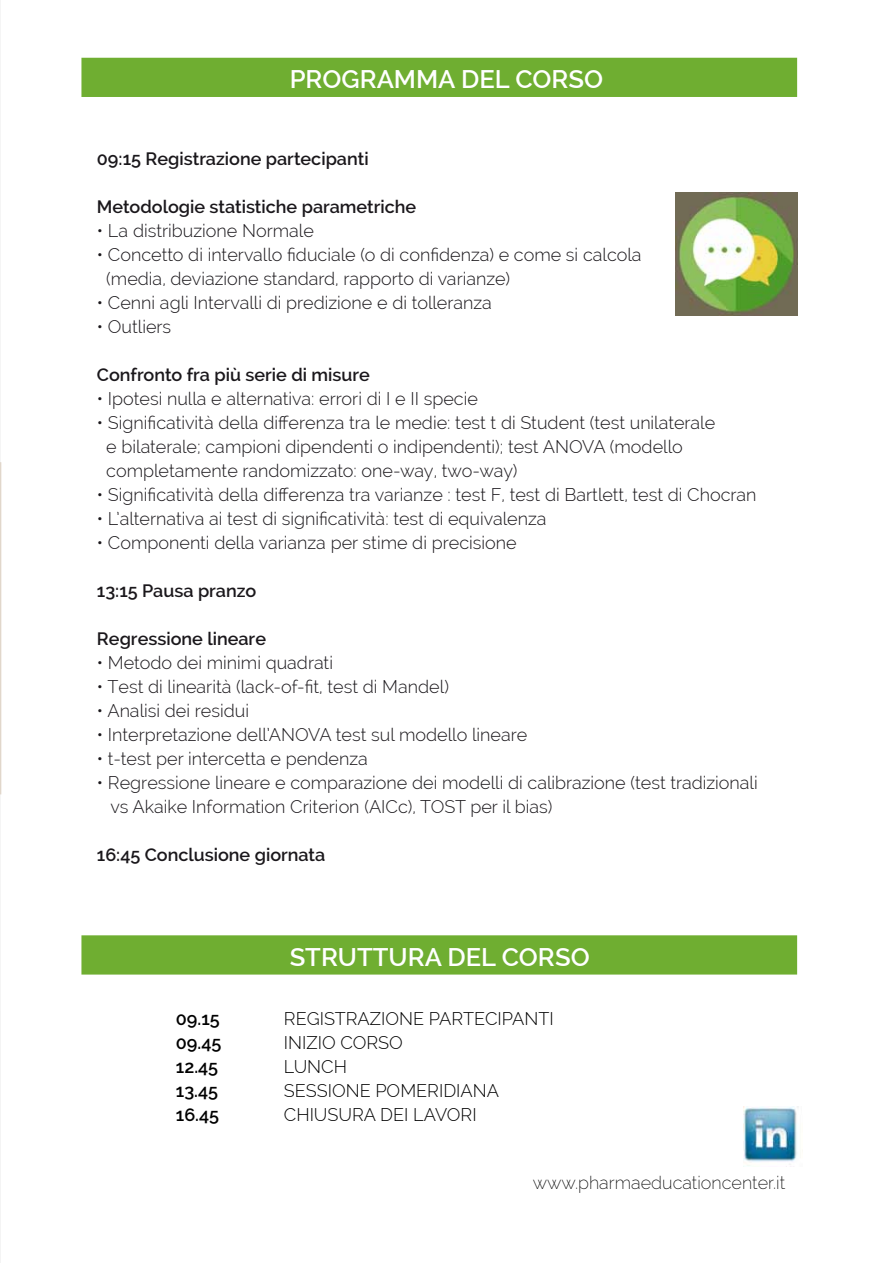
<style>
.page{position:relative;width:893px;height:1263px;background:#fff}
.page>*{position:absolute;margin:0;border:0;box-sizing:border-box;transform-origin:0 0}
.t1{font:600 25.5px "Raleway";color:#fff}
.t2{font:300 18px/24px "Raleway";color:#1a171b}
.t3{font:600 18px "Raleway";color:#1a171b}
.t4{font:300 18px "Raleway";color:#000}
.t5{font:200 18px "Raleway";color:#000}
.t6{font:600 18px "Raleway";color:#000}
</style>
<div class="page">
<svg style="left:0;top:794px;width:1px;height:469px"></svg>
<img style="left:675px;top:192px;width:122px;height:123px">
<div style="left:81px;top:58px;width:716px;height:39px;background:#6fae31"></div>
<hr style="left:0;top:462px;width:1px;height:332px;background:#e1d7cb">
<img style="left:743px;top:1107px;width:55px;height:59px">
<div style="left:81px;top:935px;width:716px;height:39px;background:#6fae31"></div>
<h1 class="t1" style="left:290px;top:65px;width:315px">PROGRAMMA DEL CORSO</h1>
<p class="t3" style="left:97px;top:148px;width:273px">09:15 Registrazione partecipanti</p>
<p class="t3" style="left:97px;top:196px;width:321px">Metodologie statistiche parametriche</p>
<p class="t2" style="left:97px;top:218px;width:219px">• La distribuzione Normale</p>
<p class="t2" style="left:106px;top:242px;width:537px;text-indent:-9px">• Concetto di intervallo fiduciale (o di confidenza) e come si calcola (media, deviazione standard, rapporto di varianze)</p>
<p class="t2" style="left:97px;top:290px;width:396px">• Cenni agli Intervalli di predizione e di tolleranza</p>
<p class="t2" style="left:97px;top:314px;width:76px">• Outliers</p>
<p class="t3" style="left:97px;top:364px;width:275px">Confronto fra più serie di misure</p>
<p class="t2" style="left:97px;top:386px;width:382px">• Ipotesi nulla e alternativa: errori di I e II specie</p>
<p class="t2" style="left:106px;top:410px;width:610px;text-indent:-9px">• Significatività della differenza tra le medie: test t di Student (test unilaterale e bilaterale; campioni dipendenti o indipendenti); test ANOVA (modello completamente randomizzato: one-way, two-way)</p>
<p class="t2" style="left:97px;top:482px;width:661px">• Significatività della differenza tra varianze : test F, test di Bartlett, test di Chocran</p>
<p class="t2" style="left:97px;top:506px;width:451px">• L’alternativa ai test di significatività: test di equivalenza</p>
<p class="t2" style="left:97px;top:530px;width:421px">• Componenti della varianza per stime di precisione</p>
<p class="t3" style="left:97px;top:580px;width:161px">13:15 Pausa pranzo</p>
<p class="t3" style="left:97px;top:628px;width:171px">Regressione lineare</p>
<p class="t2" style="left:97px;top:650px;width:238px">• Metodo dei minimi quadrati</p>
<p class="t2" style="left:97px;top:674px;width:354px">• Test di linearità (lack-of-fit, test di Mandel)</p>
<p class="t2" style="left:97px;top:698px;width:154px">• Analisi dei residui</p>
<p class="t2" style="left:97px;top:722px;width:432px">• Interpretazione dell’ANOVA test sul modello lineare</p>
<p class="t2" style="left:97px;top:746px;width:272px">• t-test per intercetta e pendenza</p>
<p class="t2" style="left:111px;top:770px;width:649px;text-indent:-14px">• Regressione lineare e comparazione dei modelli di calibrazione (test tradizionali vs Akaike Information Criterion (AICc), TOST per il bias)</p>
<p class="t3" style="left:97px;top:844px;width:230px">16:45 Conclusione giornata</p>
<h1 class="t1" style="left:290px;top:942px;width:301px">STRUTTURA DEL CORSO</h1>
<p class="t6" style="left:176px;top:1009px;width:45px">09.15</p>
<p class="t4" style="left:284px;top:1008px;width:271px">REGISTRAZIONE PARTECIPANTI</p>
<p class="t6" style="left:176px;top:1033px;width:47px">09.45</p>
<p class="t4" style="left:284px;top:1032px;width:121px">INIZIO CORSO</p>
<p class="t6" style="left:176px;top:1057px;width:44px">12.45</p>
<p class="t4" style="left:284px;top:1056px;width:65px">LUNCH</p>
<p class="t6" style="left:176px;top:1081px;width:44px">13.45</p>
<p class="t4" style="left:284px;top:1080px;width:217px">SESSIONE POMERIDIANA</p>
<p class="t6" style="left:176px;top:1105px;width:45px">16.45</p>
<p class="t4" style="left:284px;top:1104px;width:194px">CHIUSURA DEI LAVORI</p>
<p class="t5" style="left:533px;top:1172px;width:254px">www.pharmaeducationcenter.it</p>
</div>
